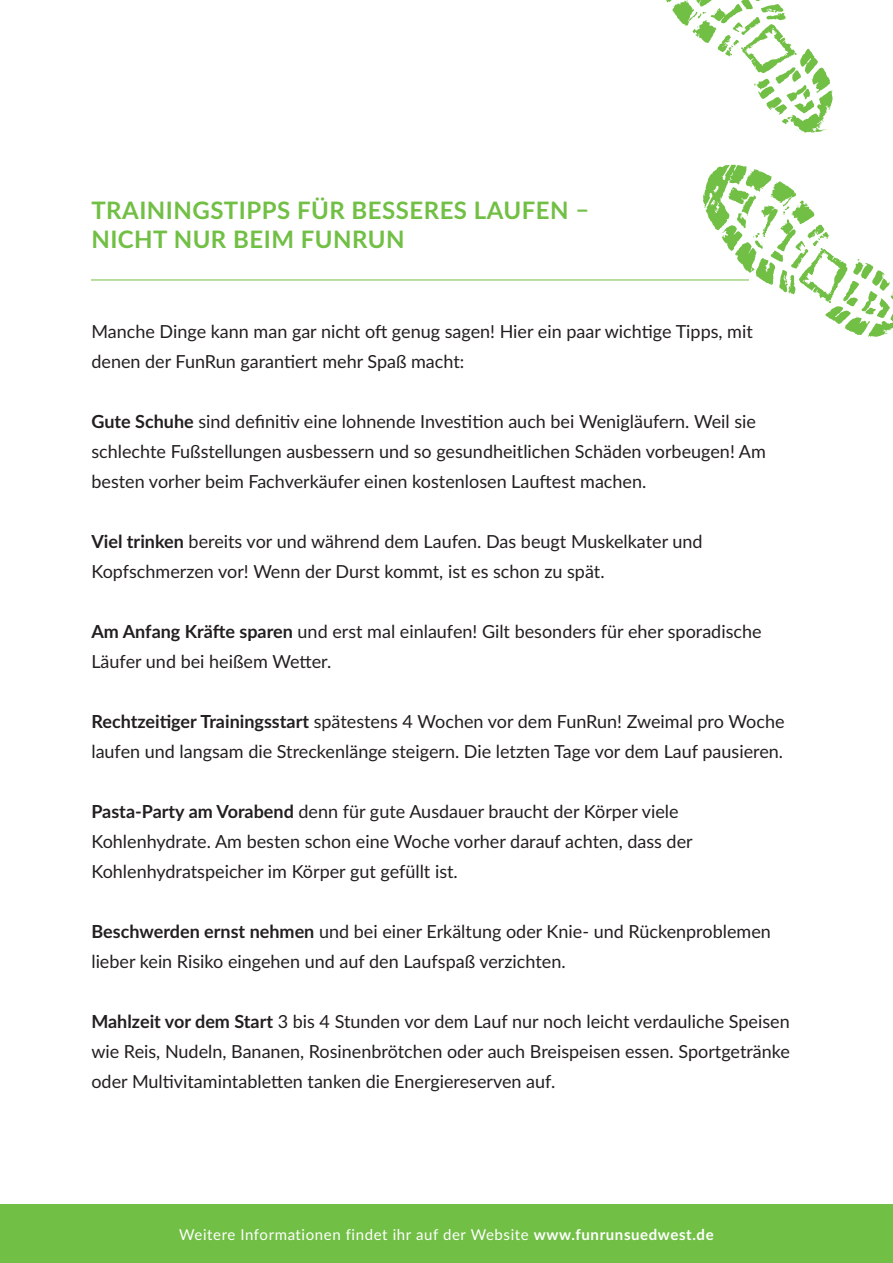
<style>
.page{position:relative;width:893px;height:1263px;background:#fff}
.page>*{position:absolute;margin:0;border:0;box-sizing:border-box;transform-origin:0 0}
.t1{font:700 24px "Lato";letter-spacing:.02em;color:#71bf44}
.t2{font:18px/30px "Lato";color:#231f20}
.t3{font:15px "Lato";letter-spacing:.04em;color:#fff}
.s1{font-weight:700}
</style>
<div class="page">
<div style="left:0;top:1204px;width:893px;height:59px;background:#71bf44"></div>
<svg style="left:703px;top:164px;width:190px;height:173px"></svg>
<svg style="left:666px;top:0;width:167px;height:133px"></svg>
<hr style="left:91px;top:280px;width:658px;height:1px;background:#71bf44">
<p class="t1" style="left:91px;top:193px;width:499px">TRAININGSTIPPS FÜR BESSERES LAUFEN –</p>
<p class="t1" style="left:91px;top:222px;width:315px">NICHT NUR BEIM FUNRUN</p>
<p class="t2" style="left:91px;top:316px;width:663px">Manche Dinge kann man gar nicht oft genug sagen! Hier ein paar wichtige Tipps, mit denen der FunRun garantiert mehr Spaß macht:</p>
<p class="t2" style="left:91px;top:406px;width:676px"><span class="s1">Gute Schuhe</span> sind definitiv eine lohnende Investition auch bei Wenigläufern. Weil sie schlechte Fußstellungen ausbessern und so gesundheitlichen Schäden vorbeugen! Am besten vorher beim Fachverkäufer einen kostenlosen Lauftest machen.</p>
<p class="t2" style="left:91px;top:526px;width:613px"><span class="s1">Viel trinken</span> bereits vor und während dem Laufen. Das beugt Muskelkater und<br>Kopfschmerzen vor! Wenn der Durst kommt, ist es schon zu spät.</p>
<p class="t2" style="left:91px;top:616px;width:672px"><span class="s1">Am Anfang Kräfte sparen</span> und erst mal einlaufen! Gilt besonders für eher sporadische<br>Läufer und bei heißem Wetter.</p>
<p class="t2" style="left:91px;top:706px;width:695px"><span class="s1">Rechtzeitiger Trainingsstart</span> spätestens 4 Wochen vor dem FunRun! Zweimal pro Woche laufen und langsam die Streckenlänge steigern. Die letzten Tage vor dem Lauf pausieren.</p>
<p class="t2" style="left:91px;top:796px;width:603px"><span class="s1">Pasta-Party am Vorabend</span> denn für gute Ausdauer braucht der Körper viele<br>Kohlenhydrate. Am besten schon eine Woche vorher darauf achten, dass der<br>Kohlenhydratspeicher im Körper gut gefüllt ist.</p>
<p class="t2" style="left:91px;top:916px;width:681px"><span class="s1">Beschwerden ernst nehmen</span> und bei einer Erkältung oder Knie- und Rückenproblemen lieber kein Risiko eingehen und auf den Laufspaß verzichten.</p>
<p class="t2" style="left:91px;top:1006px;width:700px;text-align:justify"><span class="s1">Mahlzeit vor dem Start</span> 3 bis 4 Stunden vor dem Lauf nur noch leicht verdauliche Speisen wie Reis, Nudeln, Bananen, Rosinenbrötchen oder auch Breispeisen essen. Sportgetränke oder Multivitamintabletten tanken die Energiereserven auf.</p>
<p class="t3" style="left:179px;top:1223px;width:536px">Weitere Informationen findet ihr auf der Website <span class="s1">www.funrunsuedwest.de</span></p>
</div>
